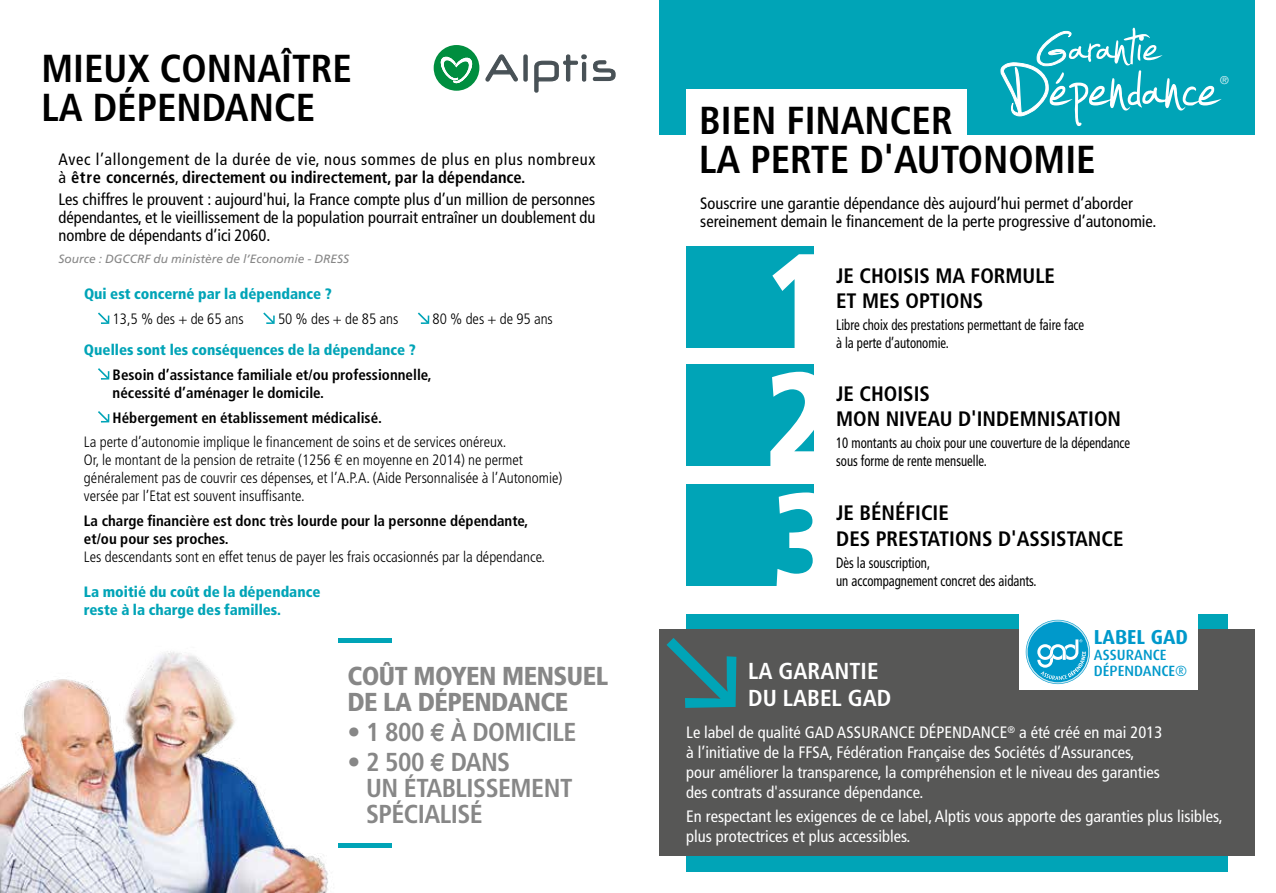
<style>
.page{position:relative;width:1276px;height:893px;background:#fff}
.page>*{position:absolute;margin:0;border:0;box-sizing:border-box;transform-origin:0 0}
.t1{font:900 condensed 135.3px "Frutiger";color:#fff}
.t2{font:700 condensed 39px/39px "Frutiger";color:#000}
.t3{font:700 condensed 25.95px/26px "Frutiger";letter-spacing:-.02em;color:#878787}
.t4{font:900 condensed 25.95px/26px "Frutiger";letter-spacing:-.02em;color:#878787}
.t5{font:700 condensed 23.1px/27.8px "Frutiger";color:#fff}
.t6{font:700 condensed 20.85px/25px "Frutiger";color:#000}
.t7{font:700 20.25px "Dax";color:#0099cb}
.t8{font:condensed 16.5px/19.8px "Frutiger";color:#fff}
.t9{font:condensed 16.5px/18px "Frutiger";color:#000;text-align:justify}
.t10{font:condensed 16.5px/18px "Frutiger";letter-spacing:.04em;color:#000}
.t11{font:300 condensed 15px/18px "Frutiger";color:#000}
.t12{font:700 condensed 15px/18px "Frutiger";color:#000}
.t13{font:condensed 15px/17.9px "Frutiger";color:#000;scale:.85 1}
.t14{font:900 condensed 15px/18px "Frutiger";color:#00a4b7}
.t15{font:500 14.85px/16.2px "Dax";color:#0099cb}
.t16{font:italic 12px "Frutiger";color:#878787}
.t17{font:300 10.8px "Helvetica";color:#fff}
.s1{font-weight:700}
.s2{font-family:"Helvetica";font-stretch:normal}
.s3{font-family:"Euro Sans";font-stretch:normal}
</style>
<div class="page">
<svg style="left:485px;top:54px;width:33px;height:28px"></svg>
<hr style="left:524px;top:55px;width:3px;height:26px;background:#485156;border-radius:2px">
<div style="left:523px;top:54px;width:5px;height:28px;border:1px solid #485156;border-radius:2px"></div>
<svg style="left:534px;top:54px;width:82px;height:39px"></svg>
<div style="left:434px;top:45px;width:45px;height:46px;background:#008e3f;border-radius:50%"></div>
<svg style="left:439px;top:56px;width:34px;height:28px"></svg>
<svg style="left:98px;top:312px;width:11px;height:12px"></svg>
<svg style="left:263px;top:312px;width:12px;height:12px"></svg>
<svg style="left:418px;top:312px;width:11px;height:12px"></svg>
<svg style="left:98px;top:368px;width:11px;height:12px"></svg>
<svg style="left:98px;top:411px;width:11px;height:12px"></svg>
<img style="left:0;top:651px;width:383px;height:242px">
<hr style="left:338px;top:639px;width:54px;height:4px;background:#00a4b7">
<hr style="left:338px;top:844px;width:54px;height:4px;background:#00a4b7">
<div style="left:659px;top:0;width:595px;height:134px;background:#00a4b7"></div>
<div style="left:686px;top:89px;width:281px;height:121px;background:#fff"></div>
<div style="left:686px;top:246px;width:128px;height:102px;background:#00a4b7"></div>
<div style="left:686px;top:364px;width:128px;height:102px;background:#00a4b7"></div>
<div style="left:686px;top:484px;width:128px;height:101px;background:#00a4b7"></div>
<div style="left:686px;top:614px;width:541px;height:258px;background:#00a4b7"></div>
<div style="left:659px;top:629px;width:595px;height:227px;background:#575756"></div>
<svg style="left:666px;top:638px;width:70px;height:70px"></svg>
<div style="left:1019px;top:614px;width:179px;height:76px;background:#fff"></div>
<svg style="left:1025px;top:620px;width:65px;height:64px"></svg>
<svg style="left:1000px;top:28px;width:221px;height:98px"></svg>
<h2 class="t2" style="left:41px;top:49px;width:312px">MIEUX CONNAÎTRE<br>LA DÉPENDANCE</h2>
<p class="t10" style="left:58px;top:150px;width:538px">Avec l’allongement de la durée de vie, nous sommes de plus en plus nombreux à <span class="s1">être concernés</span>, <span class="s1">directement ou indirectement, par la dépendance.</span></p>
<p class="t9" style="left:58px;top:190px;width:538px">Les chiffres le prouvent : aujourd'hui, la France compte plus d’un million de personnes dépendantes, et le vieillissement de la population pourrait entraîner un doublement du nombre de dépendants d’ici 2060.</p>
<p class="t16" style="left:58px;top:252px;width:292px">Source : DGCCRF du ministère de l’Economie - DRESS</p>
<p class="t14" style="left:84px;top:285px;width:249px">Qui est concerné par la dépendance ?</p>
<p class="t11" style="left:113px;top:310px;width:133px">13,5 % des + de 65 ans</p>
<p class="t11" style="left:278px;top:310px;width:122px">50 % des + de 85 ans</p>
<p class="t11" style="left:432px;top:310px;width:122px">80 % des + de 95 ans</p>
<p class="t14" style="left:84px;top:340px;width:333px">Quelles sont les conséquences de la dépendance ?</p>
<p class="t12" style="left:113px;top:365px;width:321px">Besoin d’assistance familiale et/ou professionnelle, nécessité d’aménager le domicile.</p>
<p class="t12" style="left:113px;top:408px;width:271px">Hébergement en établissement médicalisé.</p>
<p class="t11" style="left:84px;top:433px;width:480px">La perte d’autonomie implique le financement de soins et de services onéreux.<br>Or, le montant de la pension de retraite (1256 <span class="s2">€</span> en moyenne en 2014) ne permet généralement pas de couvrir ces dépenses, et l’A.P.A. (Aide Personnalisée à l’Autonomie) versée par l’Etat est souvent insuffisante.</p>
<p class="t12" style="left:84px;top:512px;width:446px">La charge financière est donc très lourde pour la personne dépendante, et/ou pour ses proches.</p>
<p class="t11" style="left:84px;top:548px;width:463px">Les descendants sont en effet tenus de payer les frais occasionnés par la dépendance.</p>
<p class="t14" style="left:84px;top:583px;width:238px">La moitié du coût de la dépendance reste à la charge des familles.</p>
<h3 class="t4" style="left:347px;top:663px;width:262px">COÛT MOYEN MENSUEL<br>DE LA DÉPENDANCE</h3>
<h3 class="t3" style="left:347px;top:719px;width:230px">• 1 800 <span class="s3">€</span> À DOMICILE</h3>
<h3 class="t3" style="left:366px;top:749px;width:208px;text-indent:-19px">• 2 500 <span class="s3">€</span> DANS<br>UN ÉTABLISSEMENT<br>SPÉCIALISÉ</h3>
<h2 class="t2" style="left:699px;top:101px;width:398px">BIEN FINANCER<br>LA PERTE D'AUTONOMIE</h2>
<p class="t9" style="left:700px;top:194px;width:457px">Souscrire une garantie dépendance dès aujourd’hui permet d’aborder sereinement demain le financement de la perte progressive d’autonomie.</p>
<h1 class="t1" style="left:765px;top:220px;width:72px">1</h1>
<h1 class="t1" style="left:764px;top:339px;width:72px">2</h1>
<h3 class="t6" style="left:836px;top:263px;width:220px">JE CHOISIS MA FORMULE<br>ET MES OPTIONS</h3>
<p class="t13" style="left:836px;top:316px;width:293px">Libre choix des prestations permettant de faire face à la perte d’autonomie.</p>
<h3 class="t6" style="left:836px;top:381px;width:286px">JE CHOISIS<br>MON NIVEAU D'INDEMNISATION</h3>
<p class="t13" style="left:836px;top:434px;width:347px">10 montants au choix pour une couverture de la dépendance sous forme de rente mensuelle.</p>
<h1 class="t1" style="left:771px;top:460px;width:72px">3</h1>
<h3 class="t6" style="left:836px;top:501px;width:289px">JE BÉNÉFICIE<br>DES PRESTATIONS D'ASSISTANCE</h3>
<p class="t13" style="left:836px;top:554px;width:237px">Dès la souscription,<br>un accompagnement concret des aidants.</p>
<p class="t17" style="left:1220px;top:71px;width:10px">®</p>
<h3 class="t7" style="left:1094px;top:625px;width:96px">LABEL GAD</h3>
<p class="t15" style="left:1094px;top:647px;width:95px">ASSURANCE<br>DÉPENDANCE®</p>
<h3 class="t5" style="left:748px;top:657px;width:145px">LA GARANTIE<br>DU LABEL GAD</h3>
<p class="t8" style="left:686px;top:723px;width:477px">Le label de qualité GAD ASSURANCE DÉPENDANCE<sup>®</sup> a été créé en mai 2013 à l’initiative de la FFSA, Fédération Française des Sociétés d’Assurances, pour améliorer la transparence, la compréhension et le niveau des garanties des contrats d'assurance dépendance.</p>
<p class="t8" style="left:686px;top:806px;width:538px">En respectant les exigences de ce label, Alptis vous apporte des garanties plus lisibles, plus protectrices et plus accessibles.</p>
</div>
